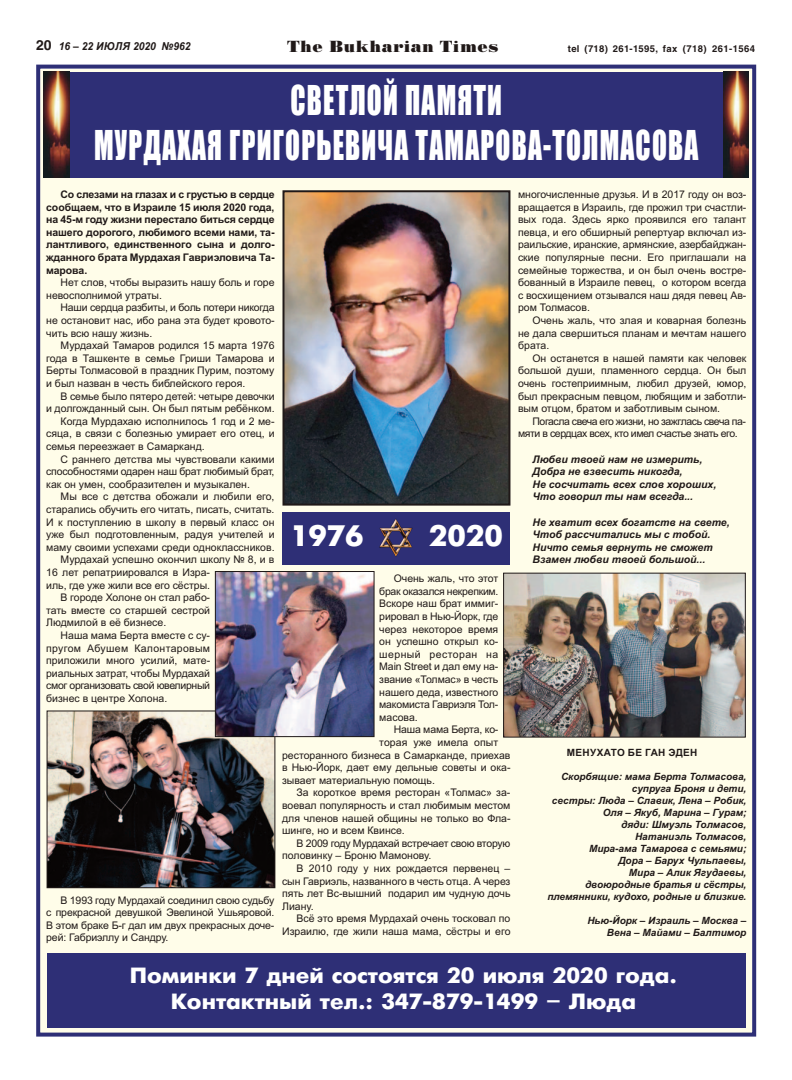
<style>
.page{position:relative;width:792px;height:1080px;background:#fff}
.page>*{position:absolute;margin:0;border:0;box-sizing:border-box;transform-origin:0 0}
.t1{font:38px/45.6px "Impact";letter-spacing:.045em;color:#fff;text-align:center;scale:.72 1}
.t2{font:29.6px "Futuris Extra Cyrillic";color:#fff;scale:1.05 1}
.t3{font:22px/26.4px "Futuris Extra Cyrillic";color:#fff;text-align:center;scale:1.05 1}
.t4{font:16px "Standard Poster";letter-spacing:.03em;color:#201918}
.t5{font:italic 700 11px "Arial";color:#201918;scale:.94 1}
.t6{font:10.5px/12.6px "Arial";color:#201918;text-align:justify}
.t7{font:700 10.5px/12.6px "Arial";letter-spacing:-.005em;color:#201918;text-align:justify}
.t8{font:italic 700 10.5px/12.6px "Arial";color:#201918}
.t9{font:10.5px/12.6px "Arial";letter-spacing:-.04em;color:#201918}
.t10{font:10.5px "Arial";letter-spacing:-.02em;color:#201918}
.t11{font:10.5px "Arial";letter-spacing:-.03em;color:#201918}
.t12{font:10.5px "Arial";letter-spacing:.03em;color:#201918}
.t13{font:italic 700 10px/12px "Arial";color:#201918;text-align:right}
.t14{font:700 10px "Arial";letter-spacing:.035em;color:#201918}
.t15{font:700 9.5px "AG Helvetica";letter-spacing:.04em;color:#201918}
.s1{font-family:"AG Helvetica";font-style:normal;font-size:14px}
</style>
<div class="page">
<div style="left:40px;top:69px;width:712px;height:964px;background:#fffde9"></div>
<div style="left:36px;top:65px;width:720px;height:972px;border:4px solid #2e2f76"></div>
<div style="left:44px;top:72px;width:705px;height:105px;background:#2e2f76"></div>
<img style="left:44px;top:72px;width:26px;height:105px">
<img style="left:723px;top:72px;width:26px;height:105px">
<img style="left:285px;top:193px;width:222px;height:310px">
<div style="left:282px;top:190px;width:228px;height:316px;border:2px solid #201918"></div>
<div style="left:47px;top:953px;width:699px;height:74px;background:#2e2f76"></div>
<div style="left:282px;top:512px;width:228px;height:53px;background:#2e2f76"></div>
<img style="left:379px;top:518px;width:34px;height:39px">
<img style="left:505px;top:575px;width:239px;height:160px">
<div style="left:503px;top:573px;width:243px;height:164px;border:1px solid #201918"></div>
<img style="left:49px;top:713px;width:224px;height:173px">
<div style="left:47px;top:711px;width:228px;height:177px;border:1px solid #201918"></div>
<img style="left:217px;top:573px;width:155px;height:162px">
<div style="left:215px;top:571px;width:159px;height:166px;border:1px solid #201918"></div>
<p class="t5" style="left:36px;top:42px;width:166px"><span class="s1">20</span> 16 – 22 ИЮЛЯ 2020 №962</p>
<h3 class="t4" style="left:287px;top:37px;width:213px">The Bukharian Times</h3>
<p class="t15" style="left:568px;top:43px;width:189px">tel (718) 261-1595, fax (718) 261-1564</p>
<h1 class="t1" style="left:94px;top:80px;width:841px">СВЕТЛОЙ ПАМЯТИ<br>МУРДАХАЯ ГРИГОРЬЕВИЧА ТАМАРОВА-ТОЛМАСОВА</h1>
<p class="t7" style="left:46px;top:189px;width:230px;text-indent:14px">Со слезами на глазах и с грустью в сердце сообщаем, что в Израиле 15 июля 2020 года, на 45-м году жизни перестало биться сердце нашего дорогого, любимого всеми нами, та&shy;лантливого, единственного сына и долго&shy;жданного брата Мурдахая Гавриэловича Та&shy;марова.</p>
<p class="t6" style="left:46px;top:277px;width:230px;text-indent:14px">Нет слов, чтобы выразить нашу боль и горе невосполнимой утраты.</p>
<p class="t6" style="left:46px;top:302px;width:230px;text-indent:14px">Наши сердца разбиты, и боль потери никогда не остановит нас, ибо рана эта будет кровото&shy;чить всю нашу жизнь.</p>
<p class="t6" style="left:46px;top:340px;width:230px;text-indent:14px">Мурдахай Тамаров родился 15 марта 1976 года в Ташкенте в семье Гриши Тамарова и Берты Толмасовой в праздник Пурим, поэтому и был назван в честь библейского героя.</p>
<p class="t6" style="left:61px;top:391px;width:216px">В семье было пятеро детей: четыре девочки</p>
<p class="t6" style="left:46px;top:403px;width:230px">и долгожданный сын. Он был пятым ребёнком.</p>
<p class="t6" style="left:61px;top:416px;width:215px">Когда Мурдахаю исполнилось 1 год и 2 ме-</p>
<p class="t6" style="left:46px;top:428px;width:230px">сяца, в связи с болезнью умирает его отец, и</p>
<p class="t6" style="left:46px;top:441px;width:160px">семья переезжает в Самарканд.</p>
<p class="t6" style="left:61px;top:454px;width:215px">С раннего детства мы чувствовали какими</p>
<p class="t6" style="left:46px;top:466px;width:230px">способностями одарен наш брат любимый брат,</p>
<p class="t6" style="left:46px;top:479px;width:205px">как он умен, сообразителен и музыкален.</p>
<p class="t6" style="left:61px;top:491px;width:215px">Мы все с детства обожали и любили его,</p>
<p class="t6" style="left:46px;top:504px;width:230px">старались обучить его читать, писать, считать.</p>
<p class="t6" style="left:46px;top:517px;width:230px">И к поступлению в школу в первый класс он</p>
<p class="t6" style="left:46px;top:529px;width:230px">уже был подготовленным, радуя учителей и</p>
<p class="t6" style="left:46px;top:542px;width:230px">маму своими успехами среди одноклассников.</p>
<p class="t6" style="left:61px;top:554px;width:215px">Мурдахай успешно окончил школу № 8, и в</p>
<p class="t6" style="left:46px;top:567px;width:165px">16 лет репатриировался в Изра-</p>
<p class="t6" style="left:46px;top:580px;width:165px">иль, где уже жили все его сёстры.</p>
<p class="t6" style="left:61px;top:592px;width:151px">В городе Холоне он стал рабо-</p>
<p class="t6" style="left:46px;top:605px;width:165px">тать вместе со старшей сестрой</p>
<p class="t6" style="left:46px;top:617px;width:122px">Людмилой в её бизнесе.</p>
<p class="t6" style="left:61px;top:630px;width:151px">Наша мама Берта вместе с су-</p>
<p class="t12" style="left:46px;top:644px;width:165px">пругом Абушем Калонтаровым</p>
<p class="t6" style="left:46px;top:655px;width:165px">приложили много усилий, мате-</p>
<p class="t6" style="left:46px;top:668px;width:165px">риальных затрат, чтобы Мурдахай</p>
<p class="t11" style="left:46px;top:682px;width:165px">смог организовать свой ювелирный</p>
<p class="t6" style="left:46px;top:693px;width:123px">бизнес в центре Холона.</p>
<p class="t6" style="left:518px;top:189px;width:230px">многочисленные друзья. И в 2017 году он воз&shy;вращается в Израиль, где прожил три счастли&shy;вых года. Здесь ярко проявился его талант певца, и его обширный репертуар включал из&shy;раильские, иранские, армянские, азербайджан&shy;ские популярные песни. Его приглашали на семейные торжества, и он был очень востре&shy;бованный в Израиле певец, о котором всегда с восхищением отзывался наш дядя певец Ав&shy;ром Толмасов.</p>
<p class="t6" style="left:518px;top:315px;width:230px;text-indent:14px">Очень жаль, что злая и коварная болезнь не дала свершиться планам и мечтам нашего брата.</p>
<p class="t6" style="left:518px;top:353px;width:230px;text-indent:14px">Он останется в нашей памяти как человек большой души, пламенного сердца. Он был очень гостеприимным, любил друзей, юмор, был прекрасным певцом, любящим и заботли&shy;вым отцом, братом и заботливым сыном.</p>
<p class="t9" style="left:518px;top:416px;width:229px;text-indent:14px">Погасла свеча его жизни, но зажглась свеча па&shy;мяти в сердцах всех, кто имел счастье знать его.</p>
<p class="t8" style="left:532px;top:454px;width:185px">Любви твоей нам не измерить,<br>Добра не взвесить никогда,<br>Не сосчитать всех слов хороших,<br>Что говорил ты нам всегда...</p>
<p class="t8" style="left:532px;top:517px;width:199px">Не хватит всех богатств на свете,<br>Чтоб рассчитались мы с тобой.<br>Ничто семья вернуть не сможет<br>Взамен любви твоей большой...</p>
<h2 class="t2" style="left:290px;top:524px;width:72px">1976</h2>
<h2 class="t2" style="left:429px;top:524px;width:72px">2020</h2>
<p class="t6" style="left:379px;top:573px;width:121px;text-indent:14px">Очень жаль, что этот брак оказался некрепким.<br>Вскоре наш брат иммиг&shy;рировал в Нью-Йорк, где через некоторое время он успешно открыл ко&shy;шерный ресторан на Main Street и дал ему на&shy;звание «Толмас» в честь нашего деда, известного макомиста Гавриэля Тол&shy;масова.</p>
<p class="t6" style="left:394px;top:725px;width:106px">Наша мама Берта, ко-</p>
<p class="t6" style="left:379px;top:737px;width:121px">торая уже имела опыт</p>
<p class="t6" style="left:282px;top:750px;width:230px">ресторанного бизнеса в Самарканде, приехав</p>
<p class="t6" style="left:282px;top:762px;width:230px">в Нью-Йорк, дает ему дельные советы и ока-</p>
<p class="t6" style="left:282px;top:775px;width:154px">зывает материальную помощь.</p>
<p class="t6" style="left:297px;top:788px;width:215px">За короткое время ресторан «Толмас» за-</p>
<p class="t6" style="left:282px;top:800px;width:230px">воевал популярность и стал любимым местом</p>
<p class="t6" style="left:282px;top:813px;width:230px">для членов нашей общины не только во Фла-</p>
<p class="t6" style="left:282px;top:825px;width:124px">шинге, но и всем Квинсе.</p>
<p class="t10" style="left:297px;top:839px;width:215px">В 2009 году Мурдахай встречает свою вторую</p>
<p class="t6" style="left:282px;top:851px;width:151px">половинку – Броню Мамонову.</p>
<p class="t6" style="left:297px;top:863px;width:215px">В 2010 году у них рождается первенец –</p>
<p class="t6" style="left:282px;top:876px;width:230px">сын Гавриэль, названного в честь отца. А через</p>
<p class="t6" style="left:282px;top:888px;width:230px">пять лет Вс-вышний подарил им чудную дочь</p>
<p class="t6" style="left:282px;top:901px;width:33px">Лиану.</p>
<p class="t6" style="left:297px;top:914px;width:215px">Всё это время Мурдахай очень тосковал по</p>
<p class="t6" style="left:282px;top:926px;width:230px">Израилю, где жили наша мама, сёстры и его</p>
<p class="t14" style="left:567px;top:748px;width:132px">МЕНУХАТО БЕ ГАН ЭДЕН</p>
<p class="t13" style="left:547px;top:771px;width:200px">Скорбящие: мама Берта Толмасова, супруга Броня и дети,<br>сестры: Люда – Славик, Лена – Робик,<br>Оля – Якуб, Марина – Гурам;<br>дяди: Шмуэль Толмасов,<br>Натаниэль Толмасов,<br>Мира-ама Тамарова с семьями;<br>Дора – Барух Чульпаевы,<br>Мира – Алик Ягудаевы,<br>двоюродные братья и сёстры, племянники, кудохо, родные и близкие.</p>
<p class="t13" style="left:587px;top:915px;width:160px">Нью-Йорк – Израиль – Москва –<br>Вена – Майами – Балтимор</p>
<p class="t6" style="left:46px;top:895px;width:230px;text-indent:14px">В 1993 году Мурдахай соединил свою судьбу с прекрасной девушкой Эвелиной Ушьяровой.<br>В этом браке Б-г дал им двух прекрасных доче&shy;рей: Габриэллу и Сандру.</p>
<h3 class="t3" style="left:130px;top:964px;width:523px">Поминки 7 дней состоятся 20 июля 2020 года.<br>Контактный тел.: 347-879-1499 — Люда</h3>
</div>
